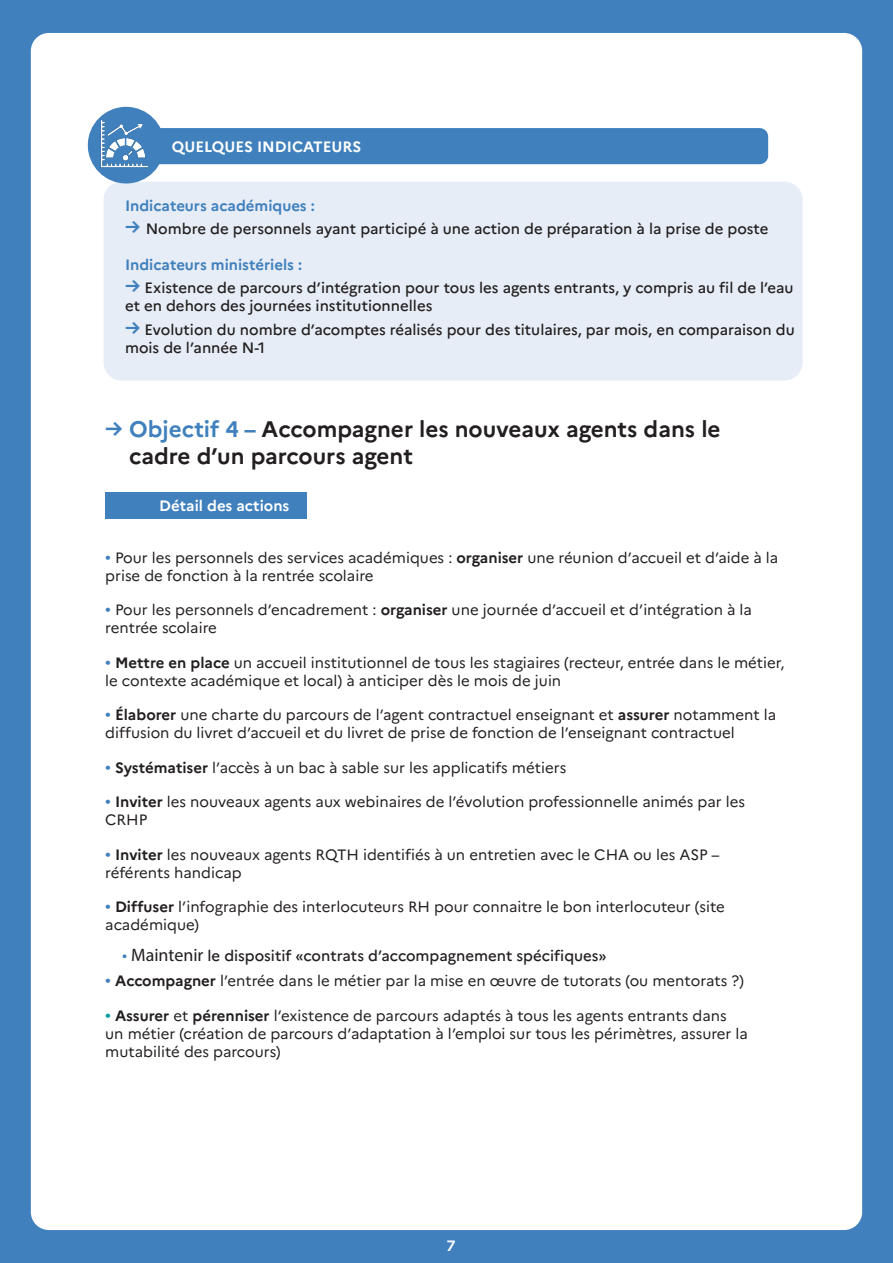
<style>
.page{position:relative;width:893px;height:1263px;background:#3f80bd}
.page>*{position:absolute;margin:0;border:0;box-sizing:border-box;transform-origin:0 0}
.t1{font:700 22.5px/27px "Marianne";color:#231f20}
.Body_Text{font:15px/18px "Marianne";color:#231f20}
.t2{font:500 15px/18px "Marianne";color:#231f20}
.t3{font:700 15px "Marianne";color:#3f80bd}
.Style_de_paragraphe_1{font:700 15px "Marianne";color:#fff}
.s1{font-weight:700;font-size:19.5px;color:#3f80bd}
.s2{color:#3f80bd}
.s3{font-weight:500;color:#3f80bd}
.s4{font-weight:700}
.s5{font-family:"Myriad Pro";font-weight:400;font-size:18px;color:#3f80bd}
.s6{font-family:"Myriad Pro";font-weight:400;font-size:18px}
.s7{font-weight:500;color:#009da1}
</style>
<div class="page">
<div style="left:31px;top:33px;width:831px;height:1197px;background:#fff;border-radius:18px"></div>
<div style="left:105px;top:492px;width:202px;height:27px;background:#3f80bd"></div>
<div style="left:104px;top:182px;width:699px;height:199px;background:#e7edf6;border-radius:18px"></div>
<div style="left:152px;top:128px;width:616px;height:36px;background:#3f80bd;border-radius:9px"></div>
<svg style="left:88px;top:107px;width:76px;height:76px"></svg>
<img style="left:100px;top:120px;width:48px;height:48px">
<p class="Style_de_paragraphe_1" style="left:172px;top:137px;width:191px">QUELQUES INDICATEURS</p>
<p class="t3" style="left:125px;top:196px;width:191px">Indicateurs académiques :</p>
<p class="t2" style="left:125px;top:220px;width:645px"><span class="s1">→</span> Nombre de personnels ayant participé à une action de préparation à la prise de poste</p>
<p class="t3" style="left:125px;top:255px;width:179px">Indicateurs ministériels :</p>
<p class="t2" style="left:125px;top:279px;width:670px"><span class="s1">→</span> Existence de parcours d’intégration pour tous les agents entrants, y compris au fil de l’eau et en dehors des journées institutionnelles</p>
<p class="t2" style="left:125px;top:320px;width:671px"><span class="s1">→</span> Evolution du nombre d’acomptes réalisés pour des titulaires, par mois, en comparaison du mois de l’année N-1</p>
<p class="t1" style="left:129px;top:416px;width:593px;text-indent:-24px"><span class="s2">→ Objectif 4 –</span> Accompagner les nouveaux agents dans le cadre d’un parcours agent</p>
<p class="Style_de_paragraphe_1" style="left:159px;top:497px;width:132px">Détail des actions</p>
<p class="Body_Text" style="left:105px;top:548px;width:675px"><span class="s3">•</span> Pour les personnels des services académiques : <span class="s4">organiser</span> une réunion d’accueil et d’aide à la prise de fonction à la rentrée scolaire</p>
<p class="Body_Text" style="left:105px;top:601px;width:648px"><span class="s3">•</span> Pour les personnels d’encadrement : <span class="s4">organiser</span> une journée d’accueil et d’intégration à la rentrée scolaire</p>
<p class="Body_Text" style="left:105px;top:653px;width:681px"><span class="s3">•</span> <span class="s4">Mettre en place</span> un accueil institutionnel de tous les stagiaires (recteur, entrée dans le métier, le contexte académique et local) à anticiper dès le mois de juin</p>
<p class="Body_Text" style="left:105px;top:706px;width:672px"><span class="s3">•</span> <span class="s4">Élaborer</span> une charte du parcours de l’agent contractuel enseignant et <span class="s4">assurer</span> notamment la diffusion du livret d’accueil et du livret de prise de fonction de l’enseignant contractuel</p>
<p class="Body_Text" style="left:105px;top:758px;width:463px"><span class="s3">•</span> <span class="s4">Systématiser</span> l’accès à un bac à sable sur les applicatifs métiers</p>
<p class="Body_Text" style="left:105px;top:793px;width:641px"><span class="s3">•</span> <span class="s4">Inviter</span> les nouveaux agents aux webinaires de l’évolution professionnelle animés par les<br>CRHP</p>
<p class="Body_Text" style="left:105px;top:845px;width:616px"><span class="s3">•</span> <span class="s4">Inviter</span> les nouveaux agents RQTH identifiés à un entretien avec le CHA ou les ASP – référents handicap</p>
<p class="Body_Text" style="left:105px;top:898px;width:621px"><span class="s3">•</span> <span class="s4">Diffuser</span> l’infographie des interlocuteurs RH pour connaitre le bon interlocuteur (site académique)</p>
<p class="t2" style="left:122px;top:946px;width:486px"><span class="s5">•</span> <span class="s6">Maintenir</span> le dispositif «contrats d’accompagnement spécifiques»</p>
<p class="Body_Text" style="left:105px;top:972px;width:640px"><span class="s3">•</span> <span class="s4">Accompagner</span> l’entrée dans le métier par la mise en œuvre de tutorats (ou mentorats ?)</p>
<p class="Body_Text" style="left:105px;top:1006px;width:644px"><span class="s7">•</span> <span class="s4">Assurer</span> et <span class="s4">pérenniser</span> l’existence de parcours adaptés à tous les agents entrants dans un métier (création de parcours d’adaptation à l’emploi sur tous les périmètres, assurer la mutabilité des parcours)</p>
<p class="Style_de_paragraphe_1" style="left:446px;top:1236px;width:10px">7</p>
</div>
